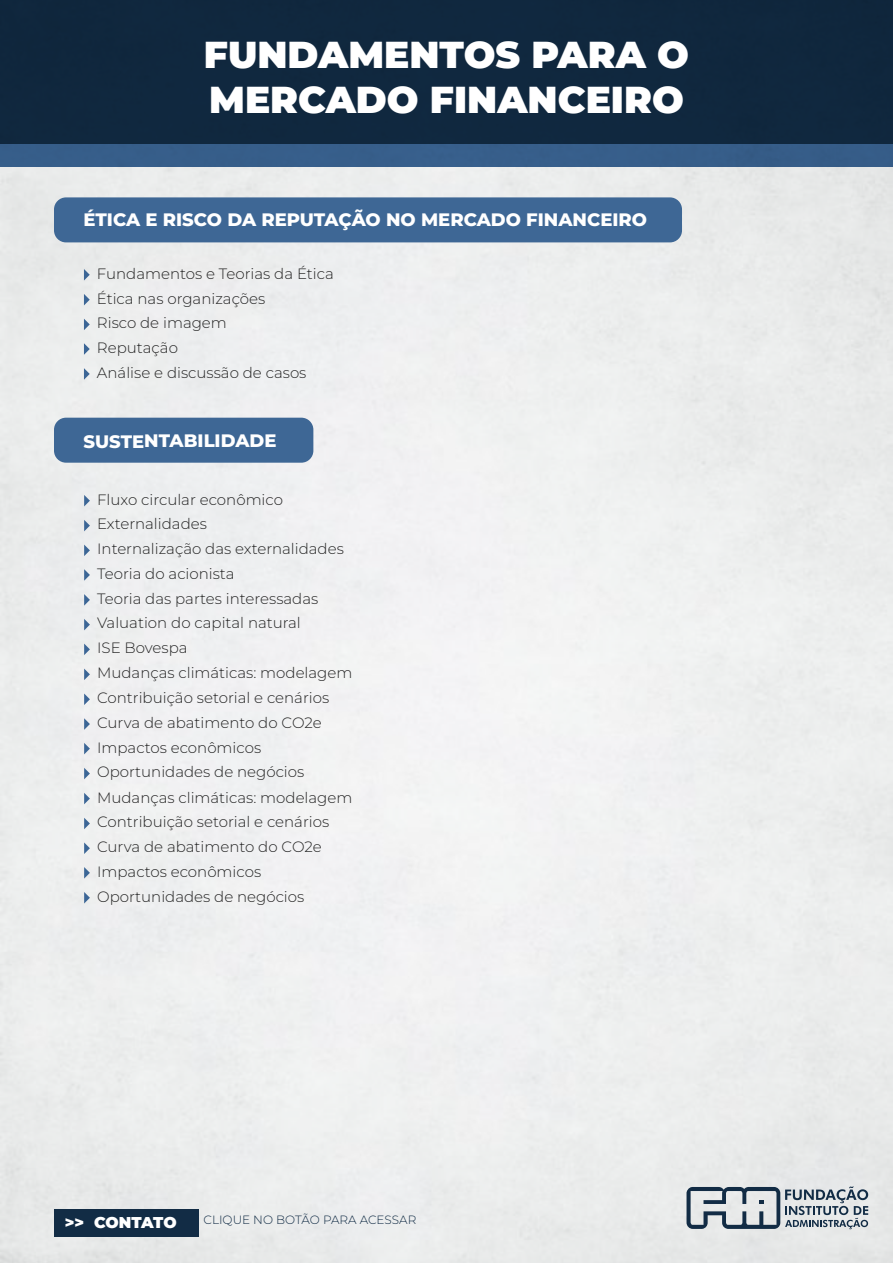
<style>
.page{position:relative;width:893px;height:1263px;background:#fff}
.page>*{position:absolute;margin:0;border:0;box-sizing:border-box;transform-origin:0 0}
.t1{font:900 37.5px/45px "Montserrat";color:#fff}
.t2{font:800 18px "Montserrat";color:#fff}
.t3{font:900 15.6px "Montserrat";letter-spacing:-.015em;color:#fff}
.t4{font:300 15px/24.8px "Montserrat";color:#242424}
.t5{font:300 12px "Montserrat";color:#122c45}
</style>
<div class="page">
<img style="left:0;top:0;width:893px;height:1263px">
<svg style="left:686px;top:1186px;width:182px;height:43px;background:#a5aeb5"></svg>
<div style="left:54px;top:1209px;width:145px;height:27px;background:#122c45"></div>
<div style="left:54px;top:197px;width:628px;height:45px;background:#3e6795;border-radius:12px"></div>
<svg style="left:84px;top:269px;width:6px;height:12px"></svg>
<svg style="left:84px;top:343px;width:6px;height:12px"></svg>
<svg style="left:84px;top:294px;width:6px;height:11px"></svg>
<svg style="left:84px;top:368px;width:6px;height:12px"></svg>
<svg style="left:84px;top:319px;width:6px;height:11px"></svg>
<div style="left:54px;top:418px;width:259px;height:45px;background:#3e6795;border-radius:12px"></div>
<svg style="left:84px;top:495px;width:6px;height:11px"></svg>
<svg style="left:84px;top:669px;width:6px;height:11px"></svg>
<svg style="left:84px;top:793px;width:6px;height:11px"></svg>
<svg style="left:84px;top:569px;width:6px;height:12px"></svg>
<svg style="left:84px;top:743px;width:6px;height:11px"></svg>
<svg style="left:84px;top:867px;width:6px;height:11px"></svg>
<svg style="left:84px;top:520px;width:6px;height:11px"></svg>
<svg style="left:84px;top:693px;width:6px;height:12px"></svg>
<svg style="left:84px;top:818px;width:6px;height:11px"></svg>
<svg style="left:84px;top:594px;width:6px;height:12px"></svg>
<svg style="left:84px;top:768px;width:6px;height:11px"></svg>
<svg style="left:84px;top:892px;width:6px;height:11px"></svg>
<svg style="left:84px;top:545px;width:6px;height:11px"></svg>
<svg style="left:84px;top:718px;width:6px;height:12px"></svg>
<svg style="left:84px;top:842px;width:6px;height:12px"></svg>
<svg style="left:84px;top:619px;width:6px;height:11px"></svg>
<svg style="left:84px;top:644px;width:6px;height:11px"></svg>
<h1 class="t1" style="left:204px;top:30px;width:487px">FUNDAMENTOS PARA O<br>MERCADO FINANCEIRO</h1>
<p class="t2" style="left:83px;top:206px;width:565px">ÉTICA E RISCO DA REPUTAÇÃO NO MERCADO FINANCEIRO</p>
<p class="t4" style="left:97px;top:261px;width:238px">Fundamentos e Teorias da Ética</p>
<p class="t4" style="left:97px;top:285px;width:170px">Ética nas organizações</p>
<p class="t4" style="left:97px;top:310px;width:131px">Risco de imagem</p>
<p class="t4" style="left:97px;top:335px;width:83px">Reputação</p>
<p class="t4" style="left:97px;top:360px;width:211px">Análise e discussão de casos</p>
<p class="t2" style="left:83px;top:428px;width:195px">SUSTENTABILIDADE</p>
<p class="t4" style="left:97px;top:486px;width:187px">Fluxo circular econômico</p>
<p class="t4" style="left:97px;top:511px;width:111px">Externalidades</p>
<p class="t4" style="left:97px;top:536px;width:248px">Internalização das externalidades</p>
<p class="t4" style="left:97px;top:561px;width:139px">Teoria do acionista</p>
<p class="t4" style="left:97px;top:585px;width:223px">Teoria das partes interessadas</p>
<p class="t4" style="left:97px;top:610px;width:205px">Valuation do capital natural<br>ISE Bovespa</p>
<p class="t4" style="left:97px;top:660px;width:257px">Mudanças climáticas: modelagem</p>
<p class="t4" style="left:97px;top:685px;width:234px">Contribuição setorial e cenários</p>
<p class="t4" style="left:97px;top:710px;width:226px">Curva de abatimento do CO2e</p>
<p class="t4" style="left:97px;top:734px;width:166px">Impactos econômicos</p>
<p class="t4" style="left:97px;top:759px;width:209px">Oportunidades de negócios</p>
<p class="t4" style="left:97px;top:784px;width:257px">Mudanças climáticas: modelagem</p>
<p class="t4" style="left:97px;top:809px;width:234px">Contribuição setorial e cenários</p>
<p class="t4" style="left:97px;top:834px;width:226px">Curva de abatimento do CO2e</p>
<p class="t4" style="left:97px;top:859px;width:166px">Impactos econômicos</p>
<p class="t4" style="left:97px;top:883px;width:209px">Oportunidades de negócios</p>
<p class="t3" style="left:65px;top:1211px;width:113px">&gt;&gt; CONTATO</p>
<p class="t5" style="left:203px;top:1211px;width:214px">CLIQUE NO BOTÃO PARA ACESSAR</p>
</div>
